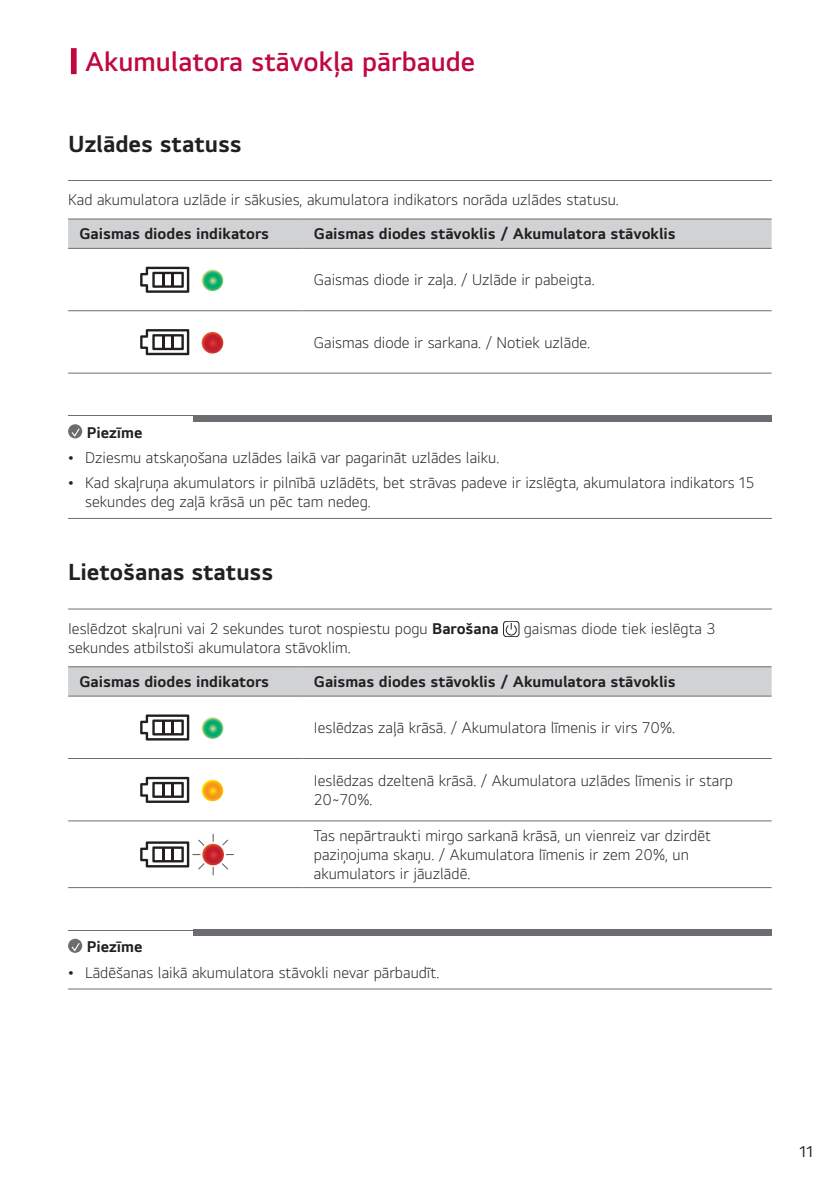
<style>
.page{position:relative;width:840px;height:1191px;background:#fff}
.page>*{position:absolute;margin:0;border:0;box-sizing:border-box;transform-origin:0 0}
.t1{font:600 28px "LG Smart UI";color:#c0073e}
.t2{font:700 24px "LG Smart UI";color:#231f20}
.t3{font:300 16px/19.2px "LG Smart UI";color:#231f20}
.t4{font:700 16px "LG Smart UI";color:#231f20}
.t5{font:16px "LG Smart UI";color:#231f20}
.s1{font-weight:700}
</style>
<div class="page">
<div style="left:71px;top:48px;width:6px;height:26px;background:#c0073e"></div>
<hr style="left:68px;top:180px;width:703px;height:1px;background:#6c6d70">
<hr style="left:68px;top:608px;width:703px;height:1px;background:#6c6d70">
<div style="left:68px;top:220px;width:703px;height:28px;background:#d1d2d4"></div>
<svg style="left:68px;top:266px;width:703px;height:107px"></svg>
<hr style="left:68px;top:219px;width:234px;height:1px;background:#6c6d70">
<hr style="left:302px;top:219px;width:469px;height:1px;background:#6c6d70">
<hr style="left:302px;top:248px;width:469px;height:1px;background:#6c6d70">
<hr style="left:302px;top:373px;width:469px;height:1px;background:#6c6d70">
<hr style="left:68px;top:310px;width:234px;height:1px;background:#6c6d70">
<hr style="left:302px;top:310px;width:469px;height:1px;background:#6c6d70">
<hr style="left:68px;top:248px;width:234px;height:1px;background:#6c6d70">
<hr style="left:68px;top:373px;width:234px;height:1px;background:#6c6d70">
<svg style="left:201px;top:269px;width:22px;height:22px"></svg>
<svg style="left:140px;top:267px;width:49px;height:26px"></svg>
<svg style="left:201px;top:332px;width:22px;height:21px"></svg>
<svg style="left:140px;top:329px;width:49px;height:26px"></svg>
<hr style="left:68px;top:518px;width:703px;height:1px;background:#6c6d70">
<div style="left:193px;top:415px;width:578px;height:6px;background:#6c6d70"></div>
<hr style="left:68px;top:415px;width:703px;height:1px;background:#6c6d70">
<svg style="left:68px;top:424px;width:14px;height:14px"></svg>
<svg style="left:70px;top:427px;width:11px;height:11px"></svg>
<div style="left:503px;top:621px;width:16px;height:16px;border:1px solid #231f20;border-radius:3px"></div>
<svg style="left:505px;top:623px;width:12px;height:13px"></svg>
<div style="left:68px;top:667px;width:703px;height:29px;background:#d1d2d4"></div>
<svg style="left:68px;top:715px;width:703px;height:161px"></svg>
<hr style="left:68px;top:758px;width:234px;height:1px;background:#6c6d70">
<hr style="left:302px;top:758px;width:469px;height:1px;background:#6c6d70">
<hr style="left:68px;top:666px;width:234px;height:1px;background:#6c6d70">
<hr style="left:302px;top:666px;width:469px;height:1px;background:#6c6d70">
<hr style="left:302px;top:820px;width:469px;height:1px;background:#6c6d70">
<hr style="left:68px;top:696px;width:234px;height:1px;background:#6c6d70">
<hr style="left:302px;top:696px;width:469px;height:1px;background:#6c6d70">
<hr style="left:68px;top:887px;width:234px;height:1px;background:#6c6d70">
<hr style="left:302px;top:887px;width:469px;height:1px;background:#6c6d70">
<hr style="left:68px;top:820px;width:234px;height:1px;background:#6c6d70">
<svg style="left:201px;top:717px;width:22px;height:22px"></svg>
<svg style="left:140px;top:714px;width:49px;height:26px"></svg>
<svg style="left:201px;top:779px;width:22px;height:22px"></svg>
<svg style="left:140px;top:777px;width:49px;height:26px"></svg>
<svg style="left:202px;top:843px;width:22px;height:22px"></svg>
<svg style="left:222px;top:839px;width:6px;height:7px"></svg>
<svg style="left:221px;top:862px;width:7px;height:8px"></svg>
<svg style="left:140px;top:839px;width:65px;height:31px"></svg>
<hr style="left:68px;top:988px;width:703px;height:1px;background:#6c6d70">
<div style="left:193px;top:930px;width:578px;height:6px;background:#6c6d70"></div>
<hr style="left:68px;top:930px;width:703px;height:1px;background:#6c6d70">
<svg style="left:68px;top:938px;width:14px;height:15px"></svg>
<svg style="left:70px;top:941px;width:11px;height:11px"></svg>
<h1 class="t1" style="left:85px;top:44px;width:391px">Akumulatora stāvokļa pārbaude</h1>
<h2 class="t2" style="left:68px;top:129px;width:175px">Uzlādes statuss</h2>
<p class="t3" style="left:68px;top:190px;width:552px">Kad akumulatora uzlāde ir sākusies, akumulatora indikators norāda uzlādes statusu.</p>
<p class="t4" style="left:79px;top:224px;width:191px">Gaismas diodes indikators</p>
<p class="t4" style="left:314px;top:224px;width:363px">Gaismas diodes stāvoklis / Akumulatora stāvoklis</p>
<p class="t3" style="left:314px;top:270px;width:282px">Gaismas diode ir zaļa. / Uzlāde ir pabeigta.</p>
<p class="t3" style="left:314px;top:332px;width:278px">Gaismas diode ir sarkana. / Notiek uzlāde.</p>
<p class="t4" style="left:87px;top:422px;width:57px">Piezīme</p>
<p class="t3" style="left:68px;top:448px;width:432px">• Dziesmu atskaņošana uzlādes laikā var pagarināt uzlādes laiku.</p>
<p class="t3" style="left:85px;top:472px;width:670px;text-indent:-17px">• Kad skaļruņa akumulators ir pilnībā uzlādēts, bet strāvas padeve ir izslēgta, akumulatora indikators 15 sekundes deg zaļā krāsā un pēc tam nedeg.</p>
<h2 class="t2" style="left:68px;top:557px;width:206px">Lietošanas statuss</h2>
<p class="t3" style="left:68px;top:618px;width:432px">Ieslēdzot skaļruni vai 2 sekundes turot nospiestu pogu <span class="s1">Barošana</span></p>
<p class="t3" style="left:523px;top:618px;width:193px">gaismas diode tiek ieslēgta 3</p>
<p class="t3" style="left:68px;top:637px;width:284px">sekundes atbilstoši akumulatora stāvoklim.</p>
<p class="t4" style="left:79px;top:672px;width:191px">Gaismas diodes indikators</p>
<p class="t4" style="left:314px;top:672px;width:363px">Gaismas diodes stāvoklis / Akumulatora stāvoklis</p>
<p class="t3" style="left:314px;top:717px;width:362px">Ieslēdzas zaļā krāsā. / Akumulatora līmenis ir virs 70%.</p>
<p class="t3" style="left:314px;top:770px;width:420px">Ieslēdzas dzeltenā krāsā. / Akumulatora uzlādes līmenis ir starp<br>20~70%.</p>
<p class="t3" style="left:314px;top:825px;width:398px">Tas nepārtraukti mirgo sarkanā krāsā, un vienreiz var dzirdēt paziņojuma skaņu. / Akumulatora līmenis ir zem 20%, un akumulators ir jāuzlādē.</p>
<p class="t4" style="left:87px;top:936px;width:57px">Piezīme</p>
<p class="t3" style="left:68px;top:962px;width:372px">• Lādēšanas laikā akumulatora stāvokli nevar pārbaudīt.</p>
<p class="t5" style="left:799px;top:1141px;width:15px">11</p>
</div>
